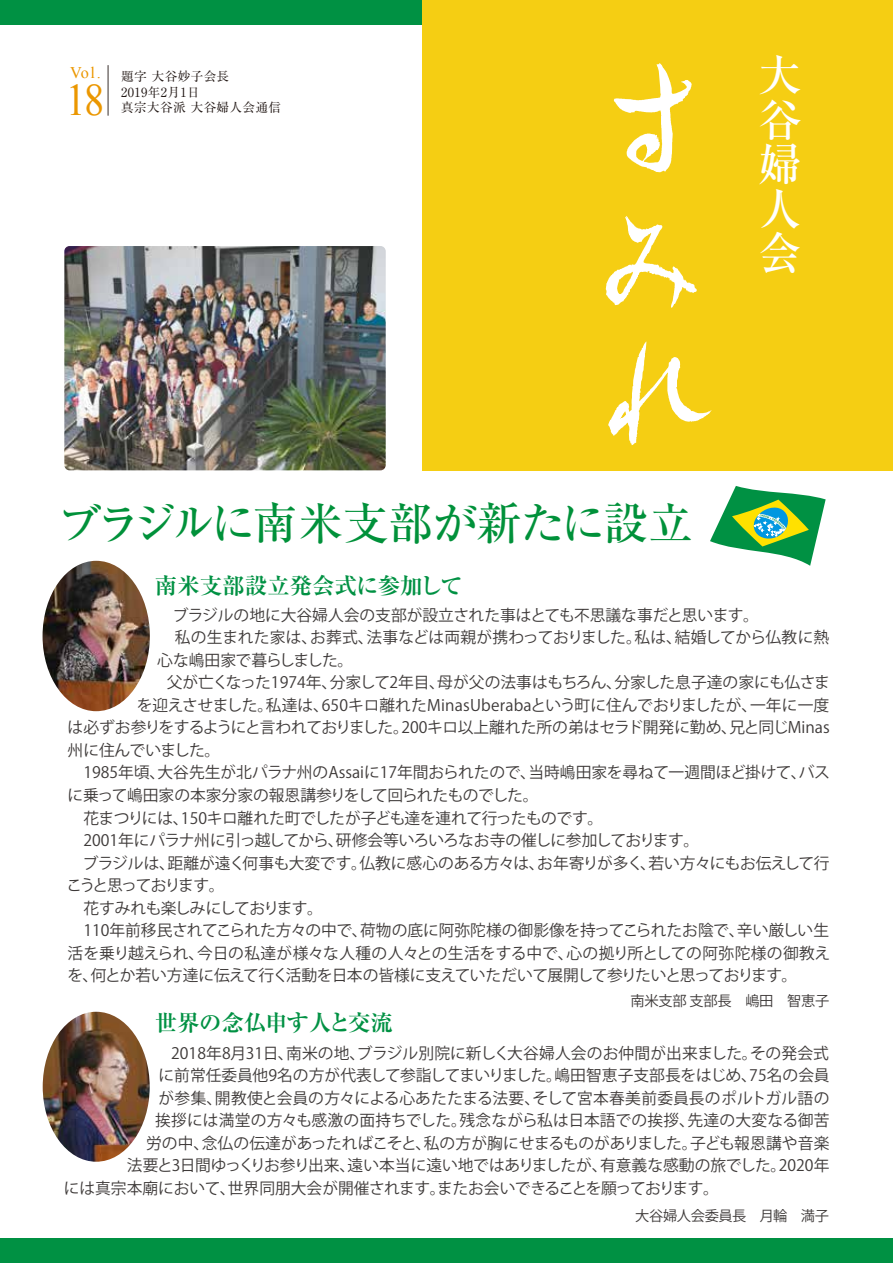
<style>
.page{position:relative;width:893px;height:1263px;background:#fff}
.page>*{position:absolute;margin:0;border:0;box-sizing:border-box;transform-origin:0 0}
.t1{font:500 45px "Ryumin Pro";letter-spacing:-.05em;color:#00913a}
.t2{font:500 45px "Ryumin Pro";color:#fff;scale:.95 1}
.t3{font:45px "Times New Roman";color:#eb9700;scale:.9 1}
.t4{font:700 22.5px "Ryumin Pro";color:#009143}
.t5{font:700 22.5px "Ryumin Pro";letter-spacing:-.02em;color:#009143}
.t6{font:16.2px "Times New Roman";color:#eb9700}
.t7{font:15.75px "Koz Go Pro";color:#3e3a39}
.t8{font:15.75px "Koz Go Pro";letter-spacing:-.04em;color:#3e3a39}
.t9{font:15.75px "Koz Go Pro";letter-spacing:-.03em;color:#3e3a39}
.t10{font:15.75px "Koz Go Pro";letter-spacing:-.025em;color:#3e3a39}
.t11{font:15.75px "Koz Go Pro";letter-spacing:-.045em;color:#3e3a39}
.t12{font:15.75px "Koz Go Pro";letter-spacing:-.1em;color:#3e3a39}
.t13{font:14.25px "Koz Go Pro";letter-spacing:-.02em;color:#3e3a39}
.t14{font:12.6px/15.8px "Ryumin Pro";letter-spacing:.03em;color:#221815}
</style>
<div class="page">
<div style="left:0;top:0;width:446px;height:24px;background:#009143"></div>
<div style="left:0;top:1239px;width:893px;height:24px;background:#009143"></div>
<div style="left:422px;top:0;width:471px;height:471px;background:#f5ce13"></div>
<svg style="left:605px;top:63px;width:106px;height:382px"></svg>
<hr style="left:108px;top:65px;width:1px;height:51px;background:#221815">
<img style="left:64px;top:246px;width:322px;height:224px">
<svg style="left:710px;top:486px;width:115px;height:80px"></svg>
<img style="left:43px;top:561px;width:107px;height:150px">
<img style="left:43px;top:1012px;width:107px;height:150px">
<p class="t6" style="left:70px;top:61px;width:32px">Vol.</p>
<h1 class="t2" style="left:758px;top:40px;width:46px">大</h1>
<p class="t14" style="left:121px;top:67px;width:161px">題字 大谷妙子会長<br>2019年2月1日<br>真宗大谷派 大谷婦人会通信</p>
<h1 class="t3" style="left:66px;top:69px;width:45px">18</h1>
<h1 class="t2" style="left:758px;top:85px;width:46px">谷</h1>
<h1 class="t2" style="left:758px;top:129px;width:46px">婦</h1>
<h1 class="t2" style="left:758px;top:174px;width:46px">人</h1>
<h1 class="t2" style="left:758px;top:218px;width:46px">会</h1>
<h1 class="t1" style="left:58px;top:488px;width:637px">ブラジルに南米支部が新たに設立</h1>
<h2 class="t4" style="left:155px;top:567px;width:309px">南米支部設立発会式に参加して</h2>
<p class="t7" style="left:158px;top:605px;width:602px">　ブラジルの地に大谷婦人会の支部が設立された事はとても不思議な事だと思います。</p>
<p class="t7" style="left:159px;top:627px;width:672px">　私の生まれた家は、お葬式、法事などは両親が携わっておりました。私は、結婚してから仏教に熱</p>
<p class="t9" style="left:157px;top:650px;width:197px">心な嶋田家で暮らしました。</p>
<p class="t7" style="left:151px;top:672px;width:680px">　父が亡くなった1974年、分家して2年目、母が父の法事はもちろん、分家した息子達の家にも仏さま</p>
<p class="t7" style="left:137px;top:695px;width:694px">を迎えさせました。私達は、650キロ離れたMinasUberabaという町に住んでおりましたが、一年に一度</p>
<p class="t7" style="left:68px;top:717px;width:763px">は必ずお参りをするようにと言われておりました。200キロ以上離れた所の弟はセラド開発に勤め、兄と同じMinas</p>
<p class="t9" style="left:68px;top:740px;width:154px">州に住んでいました。</p>
<p class="t7" style="left:68px;top:762px;width:763px">　1985年頃、大谷先生が北パラナ州のAssaiに17年間おられたので、当時嶋田家を尋ねて一週間ほど掛けて、バス</p>
<p class="t9" style="left:68px;top:785px;width:472px">に乗って嶋田家の本家分家の報恩講参りをして回られたものでした。</p>
<p class="t9" style="left:83px;top:807px;width:521px">花まつりには、150キロ離れた町でしたが子ども達を連れて行ったものです。</p>
<p class="t8" style="left:68px;top:830px;width:633px">　2001年にパラナ州に引っ越してから、研修会等いろいろなお寺の催しに参加しております。</p>
<p class="t10" style="left:68px;top:852px;width:763px">　ブラジルは、距離が遠く何事も大変です。仏教に感心のある方々は、お年寄りが多く、若い方々にもお伝えして行</p>
<p class="t12" style="left:67px;top:875px;width:159px">こうと思っております。</p>
<p class="t11" style="left:68px;top:897px;width:257px">　花すみれも楽しみにしております。</p>
<p class="t7" style="left:68px;top:920px;width:763px">　110年前移民されてこられた方々の中で、荷物の底に阿弥陀様の御影像を持ってこられたお陰で、辛い厳しい生</p>
<p class="t7" style="left:68px;top:942px;width:764px">活を乗り越えられ、今日の私達が様々な人種の人々との生活をする中で、心の拠り所としての阿弥陀様の御教え</p>
<p class="t8" style="left:67px;top:965px;width:731px">を、何とか若い方達に伝えて行く活動を日本の皆様に支えていただいて展開して参りたいと思っております。</p>
<h2 class="t5" style="left:155px;top:1005px;width:240px">世界の念仏申す人と交流</h2>
<p class="t13" style="left:630px;top:991px;width:200px">南米支部支部長　嶋田　智恵子</p>
<p class="t7" style="left:155px;top:1043px;width:675px">　2018年8月31日、南米の地、ブラジル別院に新しく大谷婦人会のお仲間が出来ました。その発会式</p>
<p class="t7" style="left:159px;top:1065px;width:672px">に前常任委員他9名の方が代表して参詣してまいりました。嶋田智恵子支部長をはじめ、75名の会員</p>
<p class="t7" style="left:159px;top:1088px;width:672px">が参集、開教使と会員の方々による心あたたまる法要、そして宮本春美前委員長のポルトガル語の</p>
<p class="t7" style="left:155px;top:1110px;width:676px">挨拶には満堂の方々も感激の面持ちでした。残念ながら私は日本語での挨拶、先達の大変なる御苦</p>
<p class="t7" style="left:146px;top:1133px;width:685px">労の中、念仏の伝達があったればこそと、私の方が胸にせまるものがありました。子ども報恩講や音楽</p>
<p class="t7" style="left:127px;top:1155px;width:704px">法要と3日間ゆっくりお参り出来、遠い本当に遠い地ではありましたが、有意義な感動の旅でした。2020年</p>
<p class="t7" style="left:64px;top:1178px;width:656px">には真宗本廟において、世界同朋大会が開催されます。またお会いできることを願っております。</p>
<p class="t13" style="left:635px;top:1206px;width:196px">大谷婦人会委員長 月輪　満子</p>
</div>
